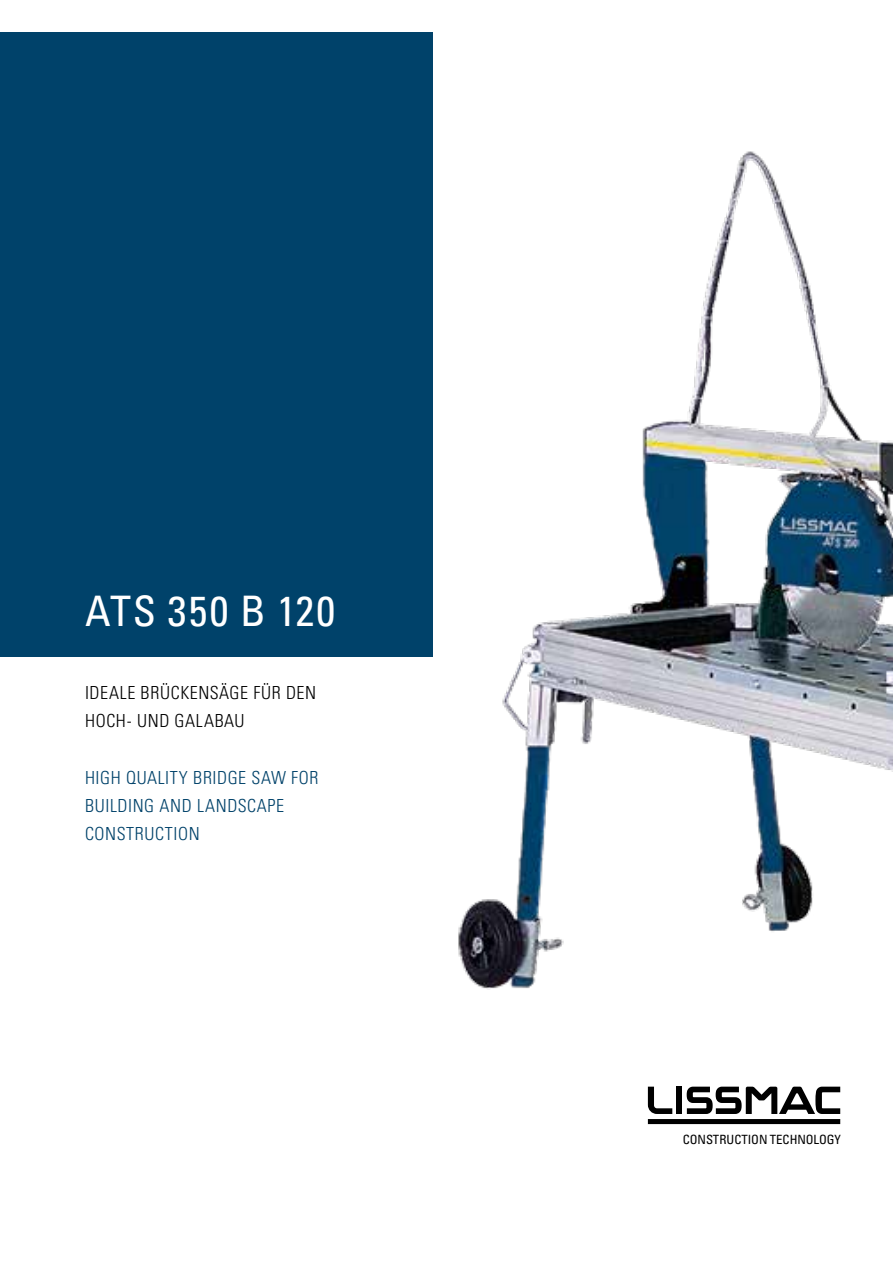
<style>
.page{position:relative;width:893px;height:1263px;background:#fff}
.page>*{position:absolute;margin:0;border:0;box-sizing:border-box;transform-origin:0 0}
.t1{font:condensed 42px "Univers";letter-spacing:.05em;color:#fff}
.t2{font:300 condensed 18px/28px "Univers";letter-spacing:.035em;color:#00426a}
.t3{font:300 condensed 18px/28px "Univers";letter-spacing:.035em;color:#000}
.t4{font:condensed 12.75px "Univers";color:#000}
</style>
<div class="page">
<img style="left:432px;top:138px;width:461px;height:987px">
<div style="left:0;top:32px;width:432px;height:625px;background:#00426a"></div>
<svg style="left:648px;top:1087px;width:24px;height:27px"></svg>
<div style="left:676px;top:1087px;width:6px;height:27px;background:#000"></div>
<div style="left:648px;top:1119px;width:192px;height:5px;background:#000"></div>
<svg style="left:687px;top:1087px;width:153px;height:27px"></svg>
<h1 class="t1" style="left:85px;top:584px;width:252px">ATS 350 B 120</h1>
<p class="t3" style="left:85px;top:678px;width:232px">IDEALE BRÜCKENSÄGE FÜR DEN<br>HOCH- UND GALABAU</p>
<p class="t2" style="left:85px;top:763px;width:235px">HIGH QUALITY BRIDGE SAW FOR<br>BUILDING AND LANDSCAPE<br>CONSTRUCTION</p>
<p class="t4" style="left:683px;top:1131px;width:160px">CONSTRUCTION TECHNOLOGY</p>
</div>
